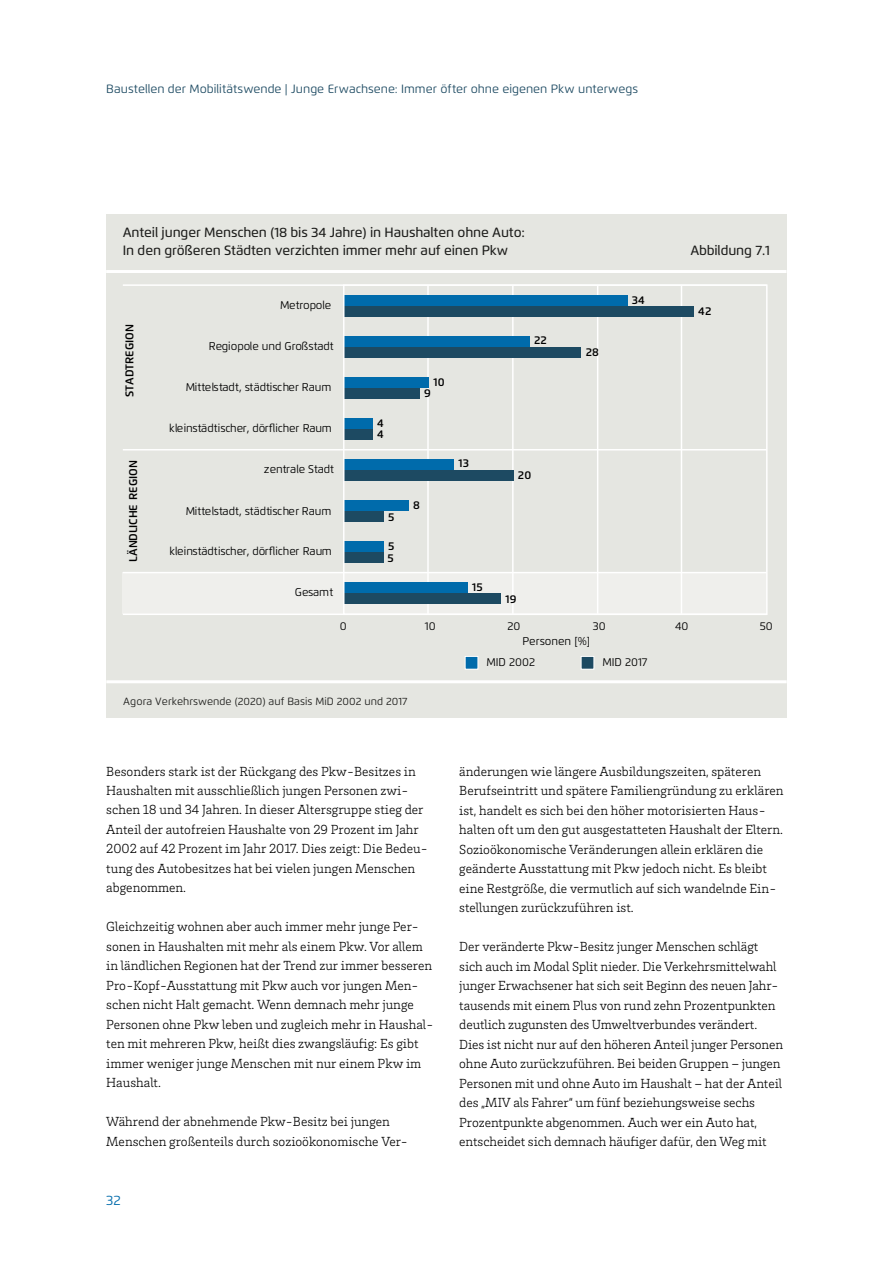
<style>
.page{position:relative;width:893px;height:1263px;background:#fff}
.page>*{position:absolute;margin:0;border:0;box-sizing:border-box;transform-origin:0 0}
.t1{font:300 13.5px/19.5px "Brix Slab";color:#000}
.t2{font:500 13.5px/18px "Flexo";letter-spacing:-.01em;color:#1d1d1b}
.t3{font:13.5px "Flexo";color:#006bab}
.t4{font:12px "Flexo";color:#1d4a62}
.t5{font:11.25px "Flexo";color:#000}
.t6{font:600 11.25px "Flexo";color:#000}
.t7{font:10.5px "Flexo";letter-spacing:.005em;color:#1d1d1b}
</style>
<div class="page">
<div style="left:106px;top:214px;width:681px;height:503px;background:#e5e6e1"></div>
<hr style="left:106px;top:270px;width:680px;height:3px;background:#fff">
<hr style="left:106px;top:680px;width:681px;height:3px;background:#fff">
<div style="left:123px;top:573px;width:643px;height:41px;background:#efefec"></div>
<hr style="left:427px;top:286px;width:2px;height:328px;background:#fff">
<hr style="left:512px;top:286px;width:2px;height:328px;background:#fff">
<hr style="left:597px;top:286px;width:1px;height:328px;background:#fff">
<hr style="left:681px;top:286px;width:1px;height:328px;background:#fff">
<hr style="left:123px;top:449px;width:644px;height:1px;background:#fff">
<hr style="left:123px;top:572px;width:644px;height:1px;background:#fff">
<hr style="left:123px;top:284px;width:644px;height:2px;background:#fff">
<hr style="left:123px;top:613px;width:644px;height:2px;background:#fff">
<div style="left:343px;top:295px;width:285px;height:11px;background:#006bab"></div>
<div style="left:343px;top:306px;width:351px;height:11px;background:#1d4a62"></div>
<div style="left:343px;top:336px;width:187px;height:11px;background:#006bab"></div>
<div style="left:343px;top:347px;width:238px;height:10px;background:#1d4a62"></div>
<div style="left:343px;top:377px;width:86px;height:11px;background:#006bab"></div>
<div style="left:343px;top:388px;width:77px;height:10px;background:#1d4a62"></div>
<div style="left:343px;top:418px;width:30px;height:11px;background:#006bab"></div>
<div style="left:343px;top:429px;width:30px;height:11px;background:#1d4a62"></div>
<div style="left:343px;top:459px;width:111px;height:11px;background:#006bab"></div>
<div style="left:343px;top:470px;width:171px;height:10px;background:#1d4a62"></div>
<div style="left:343px;top:501px;width:66px;height:10px;background:#006bab"></div>
<div style="left:343px;top:511px;width:41px;height:11px;background:#1d4a62"></div>
<div style="left:343px;top:541px;width:41px;height:11px;background:#006bab"></div>
<div style="left:344px;top:552px;width:40px;height:11px;background:#1d4a62"></div>
<div style="left:343px;top:582px;width:125px;height:11px;background:#006bab"></div>
<div style="left:343px;top:593px;width:158px;height:11px;background:#1d4a62"></div>
<div style="left:343px;top:284px;width:425px;height:331px;border:2px solid #fff"></div>
<div style="left:581px;top:656px;width:13px;height:13px;background:#1d4a62"></div>
<div style="left:581px;top:656px;width:13px;height:13px;border:1px solid #fff"></div>
<div style="left:465px;top:656px;width:13px;height:13px;background:#006bab"></div>
<div style="left:465px;top:656px;width:13px;height:13px;border:1px solid #fff"></div>
<p class="t4" style="left:106px;top:82px;width:533px">Baustellen der Mobilitätswende | Junge Erwachsene: Immer öfter ohne eigenen Pkw unterwegs</p>
<p class="t2" style="left:123px;top:223px;width:404px">Anteil junger Menschen (18 bis 34 Jahre) in Haushalten ohne Auto:<br>In den größeren Städten verzichten immer mehr auf einen Pkw</p>
<p class="t6" style="left:123px;top:397px;width:74px;rotate:-90deg">STADTREGION</p>
<p class="t6" style="left:126px;top:562px;width:103px;rotate:-90deg">LÄNDLICHE REGION</p>
<p class="t5" style="left:280px;top:299px;width:53px">Metropole</p>
<p class="t5" style="left:209px;top:339px;width:127px">Regiopole und Großstadt</p>
<p class="t5" style="left:186px;top:380px;width:147px">Mittelstadt, städtischer Raum</p>
<p class="t5" style="left:169px;top:422px;width:164px">kleinstädtischer, dörflicher Raum</p>
<p class="t5" style="left:264px;top:462px;width:72px">zentrale Stadt</p>
<p class="t5" style="left:186px;top:504px;width:147px">Mittelstadt, städtischer Raum</p>
<p class="t5" style="left:169px;top:545px;width:164px">kleinstädtischer, dörflicher Raum</p>
<p class="t5" style="left:295px;top:586px;width:40px">Gesamt</p>
<p class="t6" style="left:377px;top:416px;width:8px">4</p>
<p class="t6" style="left:377px;top:427px;width:8px">4</p>
<p class="t6" style="left:388px;top:510px;width:8px">5</p>
<p class="t6" style="left:387px;top:551px;width:8px">5</p>
<p class="t6" style="left:388px;top:539px;width:8px">5</p>
<p class="t6" style="left:433px;top:375px;width:13px">10</p>
<p class="t6" style="left:424px;top:387px;width:8px">9</p>
<p class="t6" style="left:413px;top:498px;width:8px">8</p>
<p class="t6" style="left:458px;top:457px;width:12px">13</p>
<p class="t6" style="left:472px;top:580px;width:12px">15</p>
<p class="t6" style="left:534px;top:334px;width:14px">22</p>
<p class="t6" style="left:518px;top:468px;width:15px">20</p>
<p class="t6" style="left:505px;top:592px;width:13px">19</p>
<p class="t6" style="left:586px;top:345px;width:15px">28</p>
<p class="t6" style="left:632px;top:293px;width:15px">34</p>
<p class="t2" style="left:690px;top:241px;width:81px">Abbildung 7.1</p>
<p class="t6" style="left:698px;top:304px;width:15px">42</p>
<p class="t5" style="left:340px;top:619px;width:8px">0</p>
<p class="t5" style="left:425px;top:619px;width:12px">10</p>
<p class="t5" style="left:507px;top:619px;width:14px">20</p>
<p class="t5" style="left:593px;top:619px;width:14px">30</p>
<p class="t5" style="left:675px;top:619px;width:15px">40</p>
<p class="t5" style="left:760px;top:619px;width:14px">50</p>
<p class="t5" style="left:523px;top:634px;width:69px">Personen [%]</p>
<p class="t7" style="left:123px;top:694px;width:286px">Agora Verkehrswende (2020) auf Basis MiD 2002 und 2017</p>
<p class="t1" style="left:106px;top:761px;width:323px">Besonders stark ist der Rückgang des Pkw-Besitzes in Haushalten mit ausschließlich jungen Personen zwi&shy;schen 18 und 34 Jahren. In dieser Altersgruppe stieg der Anteil der autofreien Haushalte von 29 Prozent im Jahr 2002 auf 42 Prozent im Jahr 2017. Dies zeigt: Die Bedeu&shy;tung des Autobesitzes hat bei vielen jungen Menschen abgenommen.</p>
<p class="t1" style="left:106px;top:917px;width:329px">Gleichzeitig wohnen aber auch immer mehr junge Per&shy;sonen in Haushalten mit mehr als einem Pkw. Vor allem in ländlichen Regionen hat der Trend zur immer besseren Pro-Kopf-Ausstattung mit Pkw auch vor jungen Men&shy;schen nicht Halt gemacht. Wenn demnach mehr junge Personen ohne Pkw leben und zugleich mehr in Haushal&shy;ten mit mehreren Pkw, heißt dies zwangsläufig: Es gibt immer weniger junge Menschen mit nur einem Pkw im Haushalt.</p>
<p class="t1" style="left:106px;top:1112px;width:303px">Während der abnehmende Pkw-Besitz bei jungen<br>Menschen großenteils durch sozioökonomische Ver-</p>
<p class="t3" style="left:106px;top:1192px;width:16px">32</p>
<p class="t5" style="left:486px;top:655px;width:50px">MID 2002</p>
<p class="t5" style="left:602px;top:655px;width:47px">MID 2017</p>
<p class="t1" style="left:459px;top:761px;width:326px">änderungen wie längere Ausbildungszeiten, späteren Berufseintritt und spätere Familiengründung zu erklären ist, handelt es sich bei den höher motorisierten Haus&shy;halten oft um den gut ausgestatteten Haushalt der Eltern.<br>Sozioökonomische Veränderungen allein erklären die geänderte Ausstattung mit Pkw jedoch nicht. Es bleibt eine Restgröße, die vermutlich auf sich wandelnde Ein&shy;stellungen zurückzuführen ist.</p>
<p class="t1" style="left:459px;top:936px;width:326px">Der veränderte Pkw-Besitz junger Menschen schlägt sich auch im Modal Split nieder. Die Verkehrsmittelwahl junger Erwachsener hat sich seit Beginn des neuen Jahr&shy;tausends mit einem Plus von rund zehn Prozentpunkten deutlich zugunsten des Umweltverbundes verändert.<br>Dies ist nicht nur auf den höheren Anteil junger Personen ohne Auto zurückzuführen. Bei beiden Gruppen – jungen Personen mit und ohne Auto im Haushalt – hat der Anteil des „MIV als Fahrer“ um fünf beziehungsweise sechs Prozentpunkte abgenommen. Auch wer ein Auto hat, entscheidet sich demnach häufiger dafür, den Weg mit</p>
</div>
